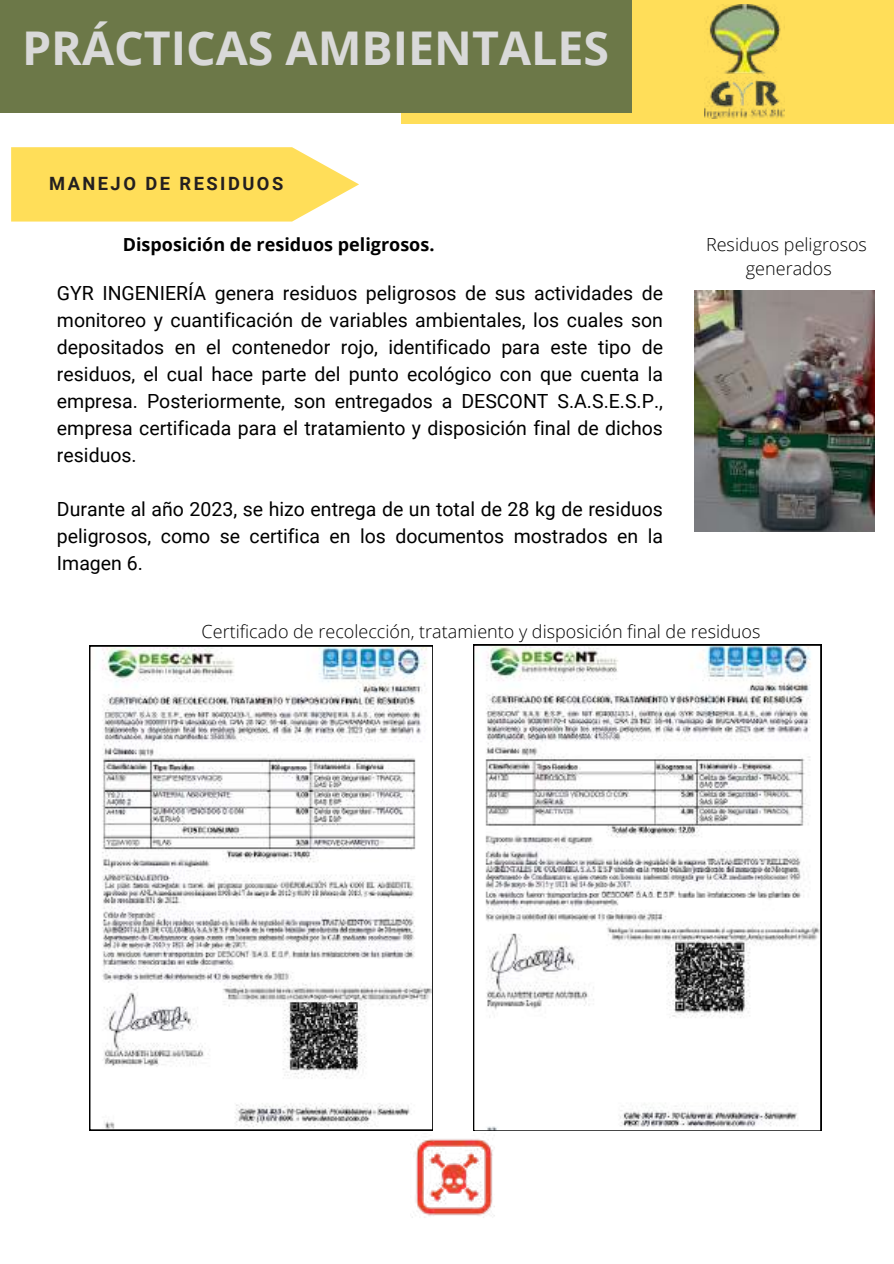
<style>
.page{position:relative;width:894px;height:1264px;background:#fff}
.page>*{position:absolute;margin:0;border:0;box-sizing:border-box;transform-origin:0 0}
.t1{font:700 46.5px "Open Sans";color:#d9d9d9}
.t2{font:19.5px/27px "Roboto";color:#000;text-align:justify}
.t3{font:700 18.3px "Roboto";letter-spacing:.135em;color:#231f20}
.t4{font:300 18px/24.8px "Open Sans";color:#000;text-align:center}
.t5{font:700 18px "Open Sans";color:#000}
</style>
<div class="page">
<div style="left:401px;top:0;width:492px;height:124px;background:#ffde59"></div>
<div style="left:0;top:0;width:631px;height:112px;background:#6c7848"></div>
<img style="left:704px;top:5px;width:80px;height:114px">
<svg style="left:11px;top:147px;width:348px;height:74px;background:#ffe168"></svg>
<img style="left:694px;top:290px;width:180px;height:241px">
<svg style="left:89px;top:645px;width:343px;height:485px"></svg>
<svg style="left:473px;top:644px;width:347px;height:486px"></svg>
<img style="left:412px;top:1133px;width:83px;height:85px">
<h1 class="t1" style="left:22px;top:15px;width:588px">PRÁCTICAS AMBIENTALES</h1>
<p class="t3" style="left:49px;top:173px;width:235px">MANEJO DE RESIDUOS</p>
<p class="t5" style="left:123px;top:231px;width:313px">Disposición de residuos peligrosos.</p>
<p class="t2" style="left:57px;top:279px;width:607px">GYR INGENIERÍA genera residuos peligrosos de sus actividades de monitoreo y cuantificación de variables ambientales, los cuales son depositados en el contenedor rojo, identificado para este tipo de residuos, el cual hace parte del punto ecológico con que cuenta la empresa. Posteriormente, son entregados a DESCONT S.A.S.E.S.P., empresa certificada para el tratamiento y disposición final de dichos residuos.</p>
<p class="t2" style="left:57px;top:495px;width:607px">Durante al año 2023, se hizo entrega de un total de 28 kg de residuos peligrosos, como se certifica en los documentos mostrados en la Imagen 6.</p>
<p class="t4" style="left:705px;top:231px;width:162px">Residuos peligrosos generados</p>
<p class="t4" style="left:201px;top:619px;width:560px">Certificado de recolección, tratamiento y disposición final de residuos</p>
</div>
